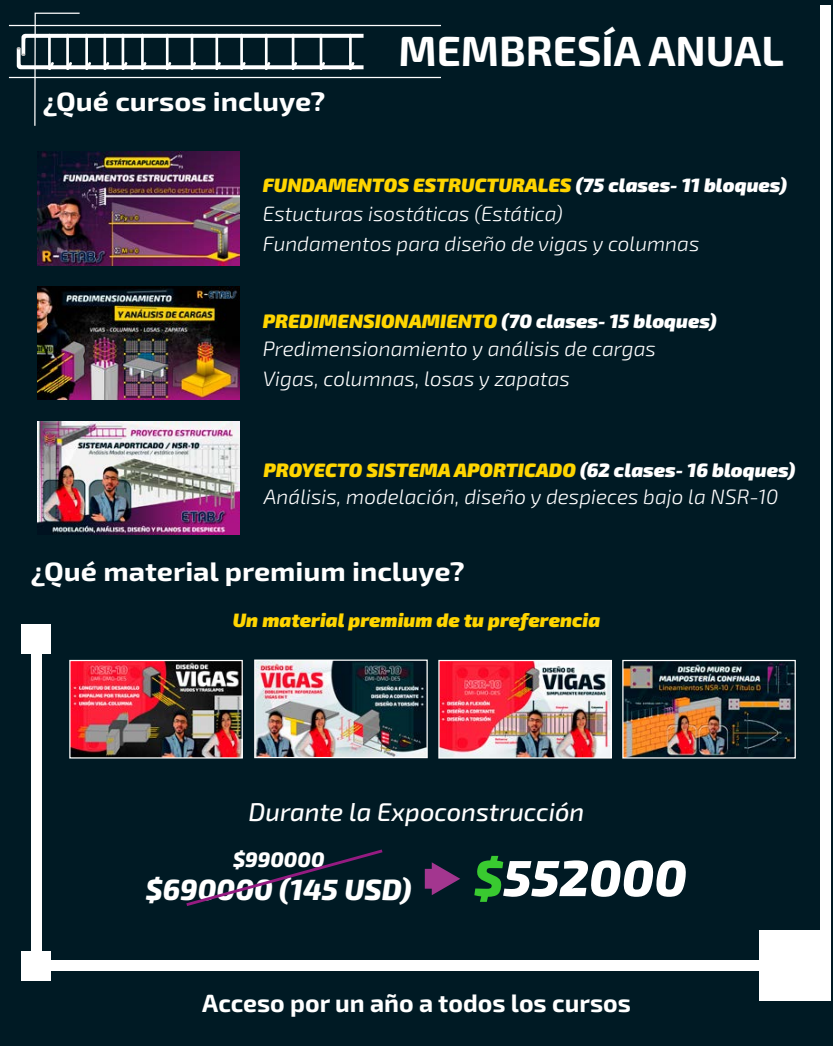
<style>
.page{position:relative;width:833px;height:1046px;background:#fff}
.page>*{position:absolute;margin:0;border:0;box-sizing:border-box;transform-origin:0 0}
.t1{font:italic 800 50.75px "Exo 2";color:#fff}
.t2{font:700 42.25px "Exo 2";color:#fff}
.t3{font:italic 800 29.25px "Exo 2";color:#fff}
.t4{font:700 26.5px "Exo 2";color:#fff;scale:1.09 1}
.t5{font:italic 500 25.62px "Exo 2";color:#fff}
.t6{font:700 25px "Exo 2";color:#fff}
.t7{font:italic 800 21.12px "Exo 2";color:#fff}
.t8{font:italic 300 20.75px/29.9px "Exo 2";color:#fff}
.t9{font:italic 900 19.38px "Exo 2";color:#ffd500}
.t10{font:italic 900 19.38px "Exo 2";color:#fff}
.s1{color:#fff}
.s2{color:#ffd500}
.s3{color:#39ca30}
</style>
<div class="page">
<div style="left:0;top:0;width:833px;height:1045px;background:#001a24"></div>
<hr style="left:9px;top:77px;width:432px;height:1px;background:#fff">
<hr style="left:9px;top:25px;width:432px;height:1px;background:#fff">
<svg style="left:17px;top:12px;width:346px;height:114px"></svg>
<hr style="left:349px;top:34px;width:3px;height:36px;background:#fff">
<hr style="left:48px;top:34px;width:3px;height:36px;background:#fff">
<hr style="left:66px;top:34px;width:3px;height:36px;background:#fff">
<div style="left:759px;top:930px;width:72px;height:70px;background:#fff"></div>
<div style="left:21px;top:623px;width:30px;height:30px;background:#fff"></div>
<div style="left:21px;top:950px;width:30px;height:30px;background:#fff"></div>
<div style="left:31px;top:653px;width:10px;height:297px;background:#fff"></div>
<div style="left:820px;top:5px;width:11px;height:925px;background:#fff"></div>
<div style="left:51px;top:960px;width:708px;height:10px;background:#fff"></div>
<img style="left:38px;top:152px;width:201px;height:113px">
<img style="left:38px;top:286px;width:201px;height:114px">
<img style="left:38px;top:421px;width:201px;height:113px">
<img style="left:624px;top:661px;width:170px;height:95px">
<img style="left:440px;top:661px;width:170px;height:95px">
<img style="left:71px;top:661px;width:170px;height:95px">
<img style="left:256px;top:661px;width:170px;height:95px">
<div style="left:69px;top:659px;width:174px;height:99px;border:1px solid #fff"></div>
<div style="left:254px;top:659px;width:174px;height:99px;border:1px solid #fff"></div>
<div style="left:438px;top:659px;width:174px;height:99px;border:1px solid #fff"></div>
<div style="left:622px;top:659px;width:174px;height:99px;border:1px solid #fff"></div>
<svg style="left:186px;top:849px;width:196px;height:56px"></svg>
<svg style="left:425px;top:862px;width:35px;height:33px"></svg>
<p class="t4" style="left:43px;top:86px;width:261px">¿Qué cursos incluye?</p>
<h2 class="t2" style="left:398px;top:26px;width:387px">MEMBRESÍA ANUAL</h2>
<p class="t9" style="left:263px;top:174px;width:526px">FUNDAMENTOS ESTRUCTURALES <span class="s1">(75 clases- 11 bloques)</span></p>
<p class="t8" style="left:263px;top:199px;width:438px">Estucturas isostáticas (Estática)<br>Fundamentos para diseño de vigas y columnas</p>
<p class="t10" style="left:263px;top:309px;width:455px"><span class="s2">PREDIMENSIONAMIENTO</span> (70 clases- 15 bloques)</p>
<p class="t8" style="left:263px;top:334px;width:394px">Predimensionamiento y análisis de cargas<br>Vigas, columnas, losas y zapatas</p>
<p class="t9" style="left:263px;top:458px;width:533px">PROYECTO SISTEMA APORTICADO <span class="s1">(62 clases- 16 bloques)</span></p>
<p class="t8" style="left:264px;top:482px;width:516px">Análisis, modelación, diseño y despieces bajo la NSR-10</p>
<p class="t4" style="left:31px;top:555px;width:399px">¿Qué material premium incluye?</p>
<p class="t9" style="left:233px;top:608px;width:369px">Un material premium de tu preferencia</p>
<p class="t5" style="left:248px;top:797px;width:337px">Durante la Expoconstrucción</p>
<p class="t7" style="left:233px;top:846px;width:93px">$990000</p>
<h1 class="t1" style="left:474px;top:847px;width:215px"><span class="s3">$</span>552000</h1>
<h3 class="t3" style="left:146px;top:871px;width:267px">$690000 (145 USD)</h3>
<p class="t6" style="left:202px;top:987px;width:430px">Acceso por un año a todos los cursos</p>
</div>
